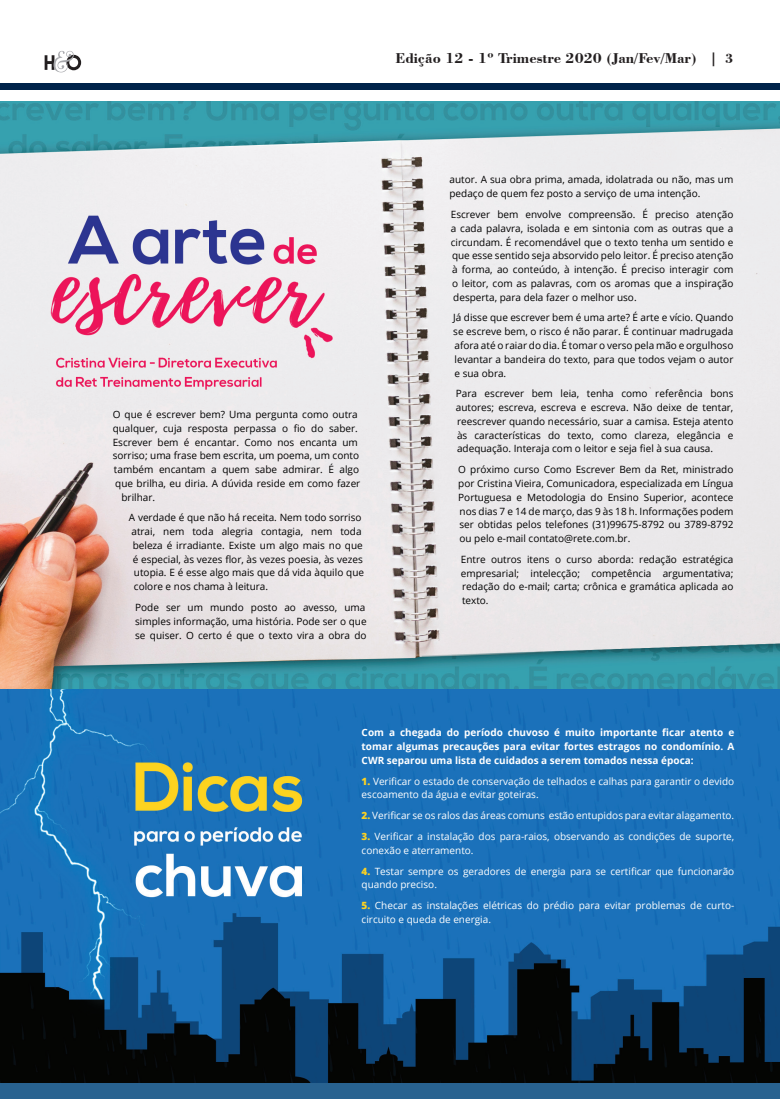
<style>
.page{position:relative;width:780px;height:1099px;background:#fff}
.page>*{position:absolute;margin:0;border:0;box-sizing:border-box;transform-origin:0 0}
.t1{font:700 15px "Bodoni BT";color:#231f20}
.t2{font:10px/13.8px "Open Sans";color:#000;text-align:justify}
.t3{font:10px/13.8px "Open Sans";color:#fff}
.t4{font:700 10px/13.8px "Open Sans";color:#fff;text-align:justify}
.s1{font-size:13.75px}
.s2{font-weight:800;color:#fcd221}
</style>
<div class="page">
<img style="left:0;top:102px;width:779px;height:587px">
<svg style="left:0;top:689px;width:779px;height:393px;background:#1b5f96"></svg>
<div style="left:0;top:1082px;width:780px;height:16px;background:#286290"></div>
<svg style="left:45px;top:51px;width:36px;height:21px"></svg>
<div style="left:0;top:83px;width:8px;height:7px;background:#00234a"></div>
<div style="left:1px;top:83px;width:779px;height:7px;background:#00234a"></div>
<h1 class="t1" style="left:395px;top:49px;width:339px">Edição 12 - 1º Trimestre 2020 (Jan/Fev/Mar) <span class="s1">| 3</span></h1>
<p class="t2" style="left:113px;top:407px;width:246px">O que é escrever bem? Uma pergunta como outra</p>
<p class="t2" style="left:113px;top:421px;width:246px">qualquer, cuja resposta perpassa o fio do saber.</p>
<p class="t2" style="left:113px;top:435px;width:247px">Escrever bem é encantar. Como nos encanta um</p>
<p class="t2" style="left:113px;top:448px;width:248px">sorriso; uma frase bem escrita, um poema, um conto</p>
<p class="t2" style="left:114px;top:462px;width:247px">também encantam a quem sabe admirar. É algo</p>
<p class="t2" style="left:115px;top:476px;width:247px">que brilha, eu diria. A dúvida reside em como fazer</p>
<p class="t2" style="left:121px;top:490px;width:35px">brilhar.</p>
<p class="t2" style="left:129px;top:510px;width:237px;text-align:left">A verdade é que não há receita. Nem todo sorriso atrai, nem toda alegria contagia, nem toda beleza é irradiante. Existe um algo mais no que é especial, às vezes flor, às vezes poesia, às vezes utopia. E é esse algo mais que dá vida àquilo que colore e nos chama à leitura.</p>
<p class="t2" style="left:135px;top:600px;width:233px;text-align:left">Pode ser um mundo posto ao avesso, uma simples informação, uma história. Pode ser o que se quiser. O certo é que o texto vira a obra do</p>
<p class="t2" style="left:449px;top:173px;width:285px">autor. A sua obra prima, amada, idolatrada ou não, mas um pedaço de quem fez posto a serviço de uma intenção.</p>
<p class="t2" style="left:451px;top:207px;width:284px">Escrever bem envolve compreensão. É preciso atenção a cada palavra, isolada e em sintonia com as outras que a circundam. É recomendável que o texto tenha um sentido e que esse sentido seja absorvido pelo leitor. É preciso atenção à forma, ao conteúdo, à intenção. É preciso interagir com o leitor, com as palavras, com os aromas que a inspiração desperta, para dela fazer o melhor uso.</p>
<p class="t2" style="left:453px;top:311px;width:282px">Já disse que escrever bem é uma arte? É arte e vício. Quando se escreve bem, o risco é não parar. É continuar madrugada afora até o raiar do dia. É tomar o verso pela mão e orgulhoso levantar a bandeira do texto, para que todos vejam o autor e sua obra.</p>
<p class="t2" style="left:456px;top:386px;width:279px">Para escrever bem leia, tenha como referência bons autores; escreva, escreva e escreva. Não deixe de tentar, reescrever quando necessário, suar a camisa. Esteja atento às características do texto, como clareza, elegância e adequação. Interaja com o leitor e seja fiel à sua causa.</p>
<p class="t2" style="left:458px;top:462px;width:277px">O próximo curso Como Escrever Bem da Ret, ministrado por Cristina Vieira, Comunicadora, especializada em Língua Portuguesa e Metodologia do Ensino Superior, acontece nos dias 7 e 14 de março, das 9 às 18 h. Informações podem ser obtidas pelos telefones (31)99675-8792 ou 3789-8792 ou pelo e-mail contato@rete.com.br.</p>
<p class="t2" style="left:461px;top:552px;width:274px">Entre outros itens o curso aborda: redação estratégica empresarial; intelecção; competência argumentativa; redação do e-mail; carta; crônica e gramática aplicada ao texto.</p>
<p class="t4" style="left:361px;top:725px;width:374px">Com a chegada do período chuvoso é muito importante ficar atento e tomar algumas precauções para evitar fortes estragos no condomínio. A CWR separou uma lista de cuidados a serem tomados nessa época:</p>
<p class="t3" style="left:361px;top:773px;width:374px"><span class="s2">1.</span> Verificar o estado de conservação de telhados e calhas para garantir o devido escoamento da água e evitar goteiras.</p>
<p class="t3" style="left:361px;top:808px;width:374px"><span class="s2">2.</span> Verificar se os ralos das áreas comuns estão entupidos para evitar alagamento.</p>
<p class="t3" style="left:361px;top:829px;width:374px"><span class="s2">3.</span> Verificar a instalação dos para-raios, observando as condições de suporte, conexão e aterramento.</p>
<p class="t3" style="left:361px;top:863px;width:374px"><span class="s2">4.</span> Testar sempre os geradores de energia para se certificar que funcionarão quando preciso.</p>
<p class="t3" style="left:361px;top:898px;width:374px"><span class="s2">5.</span> Checar as instalações elétricas do prédio para evitar problemas de curto&shy;circuito e queda de energia.</p>
</div>
